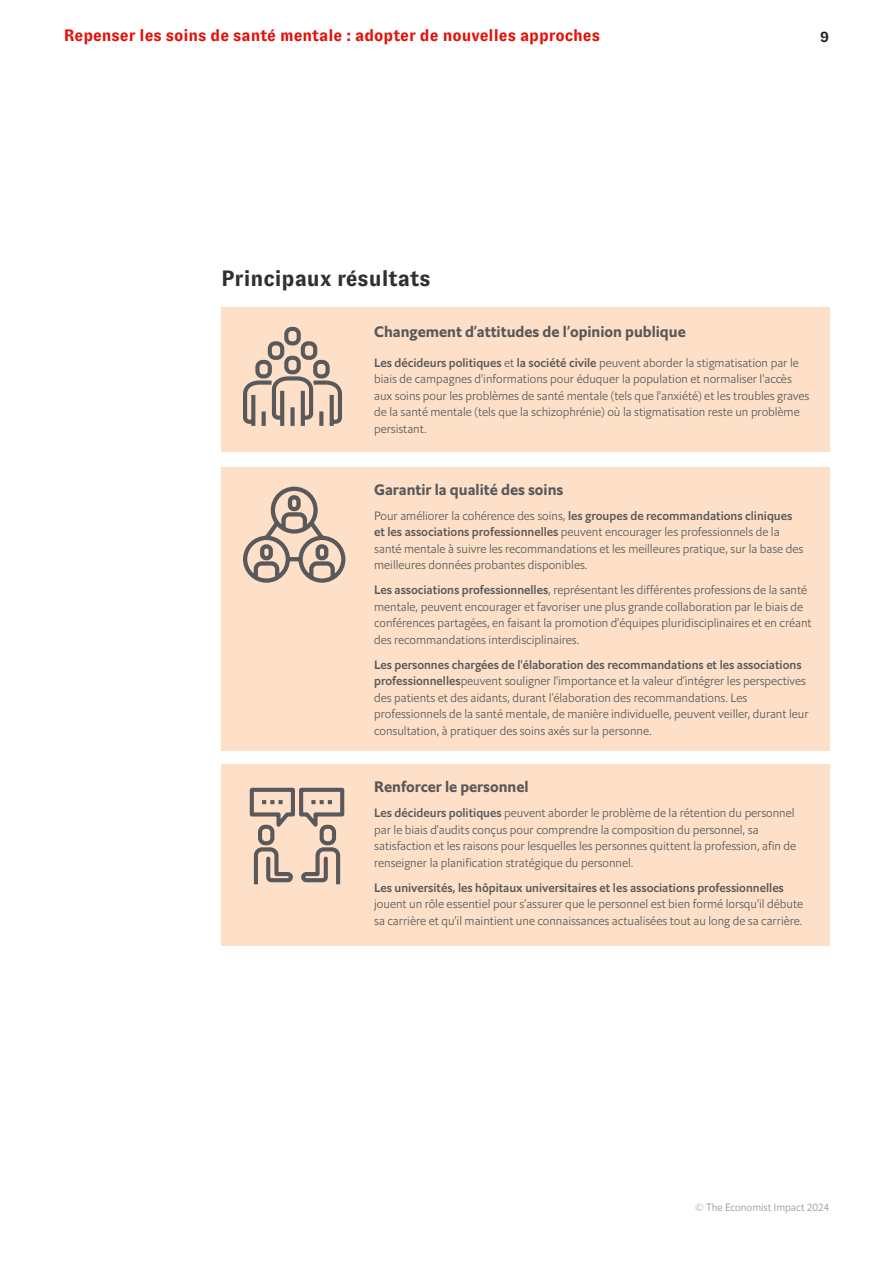
<style>
.page{position:relative;width:893px;height:1263px;background:#fff}
.page>*{position:absolute;margin:0;border:0;box-sizing:border-box;transform-origin:0 0}
._4__Body_text{font:700 22.05px "GT Zirkon";color:#312f30}
.t1{font:700 16.5px "GT Zirkon";color:#e3120b}
._4__Body_text-2{font:15px "Econ Sans Bol";color:#57585a}
.t2{font:700 15px "GT Zirkon";color:#231f20}
.t3{font:12px/16.5px "Econ Sans Lig";color:#57585a}
.t4{font:10.5px "Econ Sans Lig";color:#939598}
.s1{font-family:"Econ Sans Med"}
</style>
<div class="page">
<div style="left:221px;top:308px;width:608px;height:144px;background:#fde0c7"></div>
<div style="left:221px;top:467px;width:608px;height:283px;background:#fde0c7"></div>
<div style="left:221px;top:764px;width:608px;height:181px;background:#fde0c7"></div>
<svg style="left:243px;top:326px;width:99px;height:100px"></svg>
<svg style="left:243px;top:486px;width:103px;height:97px"></svg>
<svg style="left:249px;top:787px;width:96px;height:98px"></svg>
<hr style="left:336px;top:855px;width:4px;height:29px;background:#59595c">
<h2 class="t1" style="left:64px;top:27px;width:538px">Repenser les soins de santé mentale : adopter de nouvelles approches</h2>
<p class="t2" style="left:820px;top:28px;width:10px">9</p>
<p class="_4__Body_text" style="left:221px;top:266px;width:211px">Principaux résultats</p>
<p class="_4__Body_text-2" style="left:374px;top:322px;width:313px">Changement d’attitudes de l’opinion publique</p>
<p class="t3" style="left:374px;top:354px;width:437px"><span class="s1">Les décideurs politiques</span> et <span class="s1">la société civile</span> peuvent aborder la stigmatisation par le biais de campagnes d'informations pour éduquer la population et normaliser l'accès aux soins pour les problèmes de santé mentale (tels que l'anxiété) et les troubles graves de la santé mentale (tels que la schizophrénie) où la stigmatisation reste un problème persistant.</p>
<p class="_4__Body_text-2" style="left:374px;top:480px;width:191px">Garantir la qualité des soins</p>
<p class="t3" style="left:374px;top:507px;width:431px">Pour améliorer la cohérence des soins, <span class="s1">les groupes de recommandations cliniques et les associations professionnelles</span> peuvent encourager les professionnels de la santé mentale à suivre les recommandations et les meilleures pratique, sur la base des meilleures données probantes disponibles.</p>
<p class="t3" style="left:374px;top:582px;width:439px"><span class="s1">Les associations professionnelles</span>, représentant les différentes professions de la santé mentale, peuvent encourager et favoriser une plus grande collaboration par le biais de conférences partagées, en faisant la promotion d’équipes pluridisciplinaires et en créant des recommandations interdisciplinaires.</p>
<p class="t3" style="left:374px;top:656px;width:436px"><span class="s1">Les personnes chargées de l'élaboration des recommandations et les associations professionnelles</span>peuvent souligner l'importance et la valeur d’intégrer les perspectives des patients et des aidants, durant l’élaboration des recommandations. Les professionnels de la santé mentale, de manière individuelle, peuvent veiller, durant leur consultation, à pratiquer des soins axés sur la personne.</p>
<p class="_4__Body_text-2" style="left:374px;top:777px;width:156px">Renforcer le personnel</p>
<p class="t3" style="left:374px;top:804px;width:424px"><span class="s1">Les décideurs politiques</span> peuvent aborder le problème de la rétention du personnel par le biais d’audits conçus pour comprendre la composition du personnel, sa satisfaction et les raisons pour lesquelles les personnes quittent la profession, afin de renseigner la planification stratégique du personnel.</p>
<p class="t3" style="left:374px;top:879px;width:430px"><span class="s1">Les universités, les hôpitaux universitaires et les associations professionnelles </span>jouent un rôle essentiel pour s’assurer que le personnel est bien formé lorsqu'il débute sa carrière et qu'il maintient une connaissances actualisées tout au long de sa carrière.</p>
<p class="t4" style="left:695px;top:1201px;width:136px">© The Economist Impact 2024</p>
</div>
